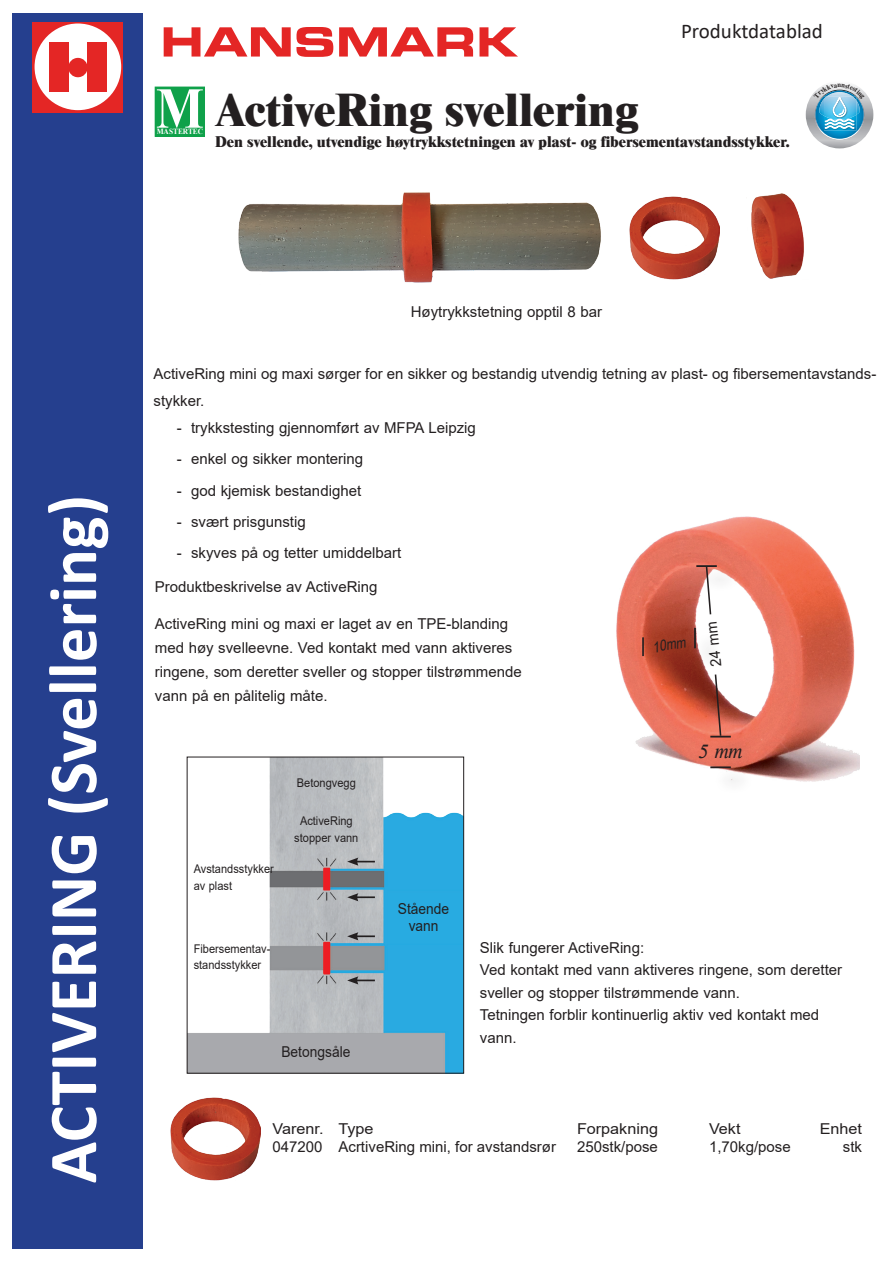
<style>
.page{position:relative;width:893px;height:1263px;background:#fff}
.page>*{position:absolute;margin:0;border:0;box-sizing:border-box;transform-origin:0 0}
.t1{font:700 69px "Calibri";color:#fff}
.t2{font:700 57.9px "Times New Roman";color:#fff;scale:.88 1}
.t3{font:800 45px "Times";color:#231f20}
.t4{font:21px "Calibri";color:#231f20}
.t5{font:italic 19.8px "CG Times";color:#231f20}
.t6{font:15px/22.5px "Arial";color:#231f20}
.t7{font:800 15px "Times";color:#231f20}
.t8{font:15px "Arial";color:#231f20;scale:1.08 1}
.t9{font:15px/16.8px "Arial";color:#231f20;text-align:center;scale:.92 1}
.t10{font:italic 15px "Arial";color:#231f20;scale:.8 1}
.t11{font:12px/16.8px "Arial";color:#231f20;scale:.92 1}
.t12{font:700 7.95px "Times New Roman";color:#fff;scale:.93 1}
</style>
<div class="page">
<div style="left:13px;top:14px;width:130px;height:1235px;background:#253f8e"></div>
<div style="left:33px;top:22px;width:90px;height:90px;background:#e42625"></div>
<div style="left:35px;top:24px;width:86px;height:86px;background:#fff;border-radius:50%"></div>
<div style="left:49px;top:42px;width:20px;height:50px;background:#e42625"></div>
<div style="left:87px;top:42px;width:20px;height:50px;background:#e42625"></div>
<div style="left:68px;top:58px;width:20px;height:19px;background:#e42625;border-radius:50%"></div>
<svg style="left:164px;top:27px;width:169px;height:30px"></svg>
<svg style="left:339px;top:27px;width:134px;height:30px"></svg>
<svg style="left:479px;top:27px;width:39px;height:30px"></svg>
<img style="left:616px;top:516px;width:243px;height:266px">
<img style="left:238px;top:192px;width:363px;height:91px">
<img style="left:751px;top:193px;width:53px;height:86px">
<img style="left:630px;top:197px;width:89px;height:83px">
<div style="left:713px;top:737px;width:42px;height:25px;background:#e8735e"></div>
<div style="left:713px;top:768px;width:42px;height:25px;background:#231f20;opacity:.4"></div>
<hr style="left:710px;top:766px;width:21px;height:2px;background:#231f20">
<div style="left:696px;top:630px;width:25px;height:42px;background:#231f20;opacity:.4"></div>
<hr style="left:694px;top:628px;width:2px;height:20px;background:#231f20">
<div style="left:644px;top:640px;width:22px;height:38px;background:#231f20;opacity:.4"></div>
<svg style="left:642px;top:637px;width:2px;height:19px"></svg>
<div style="left:699px;top:567px;width:42px;height:25px;background:#231f20;opacity:.4"></div>
<hr style="left:696px;top:565px;width:21px;height:2px;background:#231f20">
<svg style="left:710px;top:673px;width:21px;height:64px"></svg>
<svg style="left:705px;top:565px;width:7px;height:51px"></svg>
<img style="left:189px;top:759px;width:273px;height:312px">
<div style="left:187px;top:757px;width:277px;height:316px;border:1px solid #231f20"></div>
<svg style="left:347px;top:857px;width:28px;height:9px"></svg>
<svg style="left:347px;top:893px;width:28px;height:8px"></svg>
<svg style="left:347px;top:976px;width:28px;height:8px"></svg>
<svg style="left:347px;top:932px;width:28px;height:8px"></svg>
<img style="left:171px;top:1098px;width:89px;height:83px">
<div style="left:155px;top:87px;width:49px;height:49px;background:#0fa14a"></div>
<div style="left:155px;top:87px;width:50px;height:49px;border:1px solid #0fa14a"></div>
<svg style="left:806px;top:84px;width:67px;height:64px"></svg>
<h3 class="t4" style="left:681px;top:16px;width:143px">Produktdatablad</h3>
<p class="t2" style="left:156px;top:67px;width:56px">M</p>
<p class="t12" style="left:157px;top:126px;width:52px">MASTERTEC</p>
<p class="t3" style="left:217px;top:82px;width:423px">ActiveRing svellering</p>
<p class="t7" style="left:215px;top:133px;width:576px">Den svellende, utvendige høytrykkstetningen av plast- og fibersementavstandsstykker.</p>
<h1 class="t1" style="left:24px;top:1183px;width:690px;rotate:-90deg">ACTIVERING (Svellering)</h1>
<p class="t6" style="left:411px;top:300px;width:193px">Høytrykkstetning opptil 8 bar</p>
<p class="t6" style="left:154px;top:360px;width:724px;line-height:27px">ActiveRing mini og maxi sørger for en sikker og bestandig utvendig tetning av plast- og fibersementavstands&shy;stykker.</p>
<p class="t6" style="left:177px;top:416px;width:301px">- trykkstesting gjennomført av MFPA Leipzig</p>
<p class="t6" style="left:177px;top:448px;width:188px">- enkel og sikker montering</p>
<p class="t6" style="left:177px;top:479px;width:186px">- god kjemisk bestandighet</p>
<p class="t6" style="left:177px;top:510px;width:130px">- svært prisgunstig</p>
<p class="t6" style="left:177px;top:541px;width:226px">- skyves på og tetter umiddelbart</p>
<p class="t6" style="left:155px;top:575px;width:224px">Produktbeskrivelse av ActiveRing</p>
<p class="t6" style="left:155px;top:612px;width:355px">ActiveRing mini og maxi er laget av en TPE-blanding</p>
<p class="t6" style="left:155px;top:636px;width:359px">med høy svelleevne. Ved kontakt med vann aktiveres</p>
<p class="t6" style="left:155px;top:660px;width:368px">ringene, som deretter sveller og stopper tilstrømmende</p>
<p class="t6" style="left:155px;top:684px;width:174px">vann på en pålitelig måte.</p>
<p class="t11" style="left:297px;top:774px;width:66px">Betongvegg</p>
<p class="t11" style="left:194px;top:861px;width:89px">Avstandsstykker av plast</p>
<p class="t11" style="left:294px;top:813px;width:71px;text-align:center">ActiveRing stopper vann</p>
<p class="t9" style="left:398px;top:900px;width:57px">Stående vann</p>
<p class="t10" style="left:651px;top:637px;width:43px;rotate:-10deg">10mm</p>
<p class="t6" style="left:705px;top:668px;width:46px;rotate:-96deg">24 mm</p>
<p class="t5" style="left:699px;top:740px;width:45px">5 mm</p>
<p class="t11" style="left:194px;top:940px;width:85px">Fibersementav&shy;standsstykker</p>
<p class="t9" style="left:281px;top:1043px;width:77px">Betongsåle</p>
<p class="t6" style="left:480px;top:936px;width:166px">Slik fungerer ActiveRing:</p>
<p class="t6" style="left:480px;top:958px;width:364px">Ved kontakt med vann aktiveres ringene, som deretter sveller og stopper tilstrømmende vann.</p>
<p class="t6" style="left:480px;top:1003px;width:341px">Tetningen forblir kontinuerlig aktiv ved kontakt med vann.</p>
<p class="t8" style="left:272px;top:1118px;width:95px">Varenr. Type</p>
<p class="t8" style="left:577px;top:1118px;width:77px">Forpakning</p>
<p class="t8" style="left:709px;top:1118px;width:31px">Vekt</p>
<p class="t8" style="left:820px;top:1118px;width:41px">Enhet</p>
<p class="t6" style="left:272px;top:1135px;width:285px">047200 AcrtiveRing mini, for avstandsrør</p>
<p class="t6" style="left:577px;top:1135px;width:82px">250stk/pose</p>
<p class="t6" style="left:709px;top:1135px;width:83px">1,70kg/pose</p>
<p class="t6" style="left:843px;top:1135px;width:21px">stk</p>
</div>
